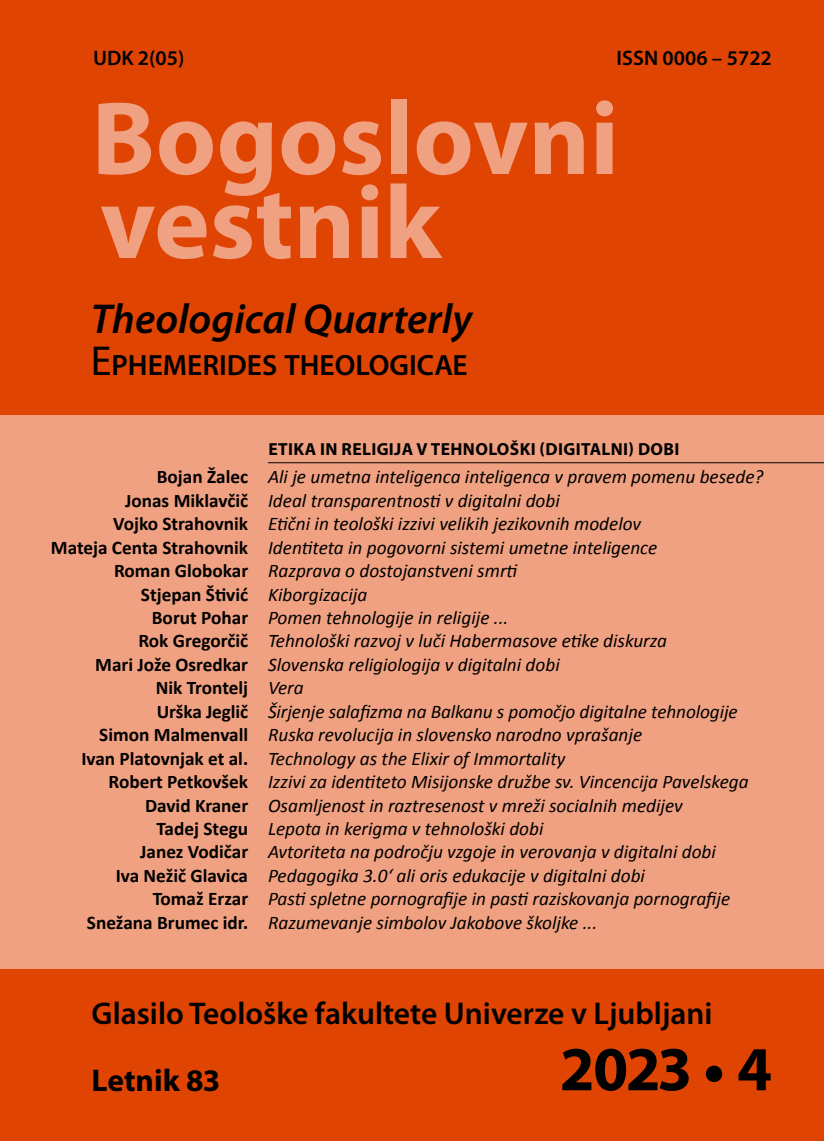
<style>
.page{position:relative;width:824px;height:1141px;background:#fff}
.page>*{position:absolute;margin:0;border:0;box-sizing:border-box;transform-origin:0 0}
.t1{font:700 105px/84px "Myriad Pro";color:#f0a181}
.t2{font:700 63px "Myriad Pro";color:#000}
.t3{font:italic 600 42px "Myriad Pro";color:#000}
.t4{font:600 31.5px "Myriad Pro";color:#000}
.t5{font:700 31.5px "Myriad Pro";color:#000}
.t6{font:600 29.4px "Myriad Pro";color:#000}
.t7{font:600 21px "Myriad Pro";color:#000}
.t8{font:italic 19.25px "Calibri";color:#000}
.t9{font:700 19.25px "Calibri";color:#000}
.t10{font:700 17.5px "Myriad Pro";letter-spacing:.02em;color:#000}
.s1{font-weight:400;font-size:42px}
.s2{font-weight:700;font-style:normal}
.s3{font-weight:400;font-style:italic}
</style>
<div class="page">
<div style="left:0;top:0;width:823px;height:1141px;background:#e04403"></div>
<div style="left:0;top:416px;width:823px;height:553px;background:#f0a181"></div>
<hr style="left:268px;top:462px;width:555px;height:1px;background:#000">
<p class="t7" style="left:93px;top:45px;width:93px">UDK 2(05)</p>
<p class="t7" style="left:616px;top:45px;width:157px">ISSN 0006 – 5722</p>
<h1 class="t1" style="left:92px;top:93px;width:528px">Bogoslovni vestnik</h1>
<h3 class="t3" style="left:91px;top:292px;width:383px">Theological Quarterly</h3>
<h3 class="t6" style="left:91px;top:346px;width:378px"><span class="s1">E</span>PHEMERIDES THEOLOGICAE</h3>
<p class="t10" style="left:268px;top:438px;width:412px">ETIKA IN RELIGIJA V TEHNOLOŠKI (DIGITALNI) DOBI</p>
<p class="t8" style="left:157px;top:464px;width:608px"><span class="s2">Bojan Žalec</span> Ali je umetna inteligenca inteligenca v pravem pomenu besede?</p>
<p class="t8" style="left:125px;top:487px;width:436px"><span class="s2">Jonas Miklavčič</span> Ideal transparentnosti v digitalni dobi</p>
<p class="t8" style="left:113px;top:511px;width:529px"><span class="s2">Vojko Strahovnik</span> Etični in teološki izzivi velikih jezikovnih modelov</p>
<p class="t8" style="left:51px;top:534px;width:608px"><span class="s2">Mateja Centa Strahovnik</span> Identiteta in pogovorni sistemi umetne inteligence</p>
<p class="t8" style="left:114px;top:558px;width:405px"><span class="s2">Roman Globokar</span> Razprava o dostojanstveni smrti</p>
<p class="t9" style="left:141px;top:582px;width:228px">Stjepan Štivić <span class="s3">Kiborgizacija</span></p>
<p class="t8" style="left:152px;top:604px;width:358px"><span class="s2">Borut Pohar</span> Pomen tehnologije in religije ...</p>
<p class="t8" style="left:138px;top:628px;width:530px"><span class="s2">Rok Gregorčič</span> Tehnološki razvoj v luči Habermasove etike diskurza</p>
<p class="t8" style="left:95px;top:651px;width:466px"><span class="s2">Mari Jože Osredkar</span> Slovenska religiologija v digitalni dobi</p>
<p class="t9" style="left:156px;top:676px;width:149px">Nik Trontelj <span class="s3">Vera</span></p>
<p class="t8" style="left:157px;top:698px;width:582px"><span class="s2">Urška Jeglič</span> Širjenje salafizma na Balkanu s pomočjo digitalne tehnologije</p>
<p class="t8" style="left:99px;top:722px;width:544px"><span class="s2">Simon Malmenvall</span> Ruska revolucija in slovensko narodno vprašanje</p>
<p class="t8" style="left:81px;top:745px;width:485px"><span class="s2">Ivan Platovnjak et al.</span> Technology as the Elixir of Immortality</p>
<p class="t8" style="left:108px;top:769px;width:641px"><span class="s2">Robert Petkovšek</span> Izzivi za identiteto Misijonske družbe sv. Vincencija Pavelskega</p>
<p class="t8" style="left:145px;top:792px;width:539px"><span class="s2">David Kraner</span> Osamljenost in raztresenost v mreži socialnih medijev</p>
<p class="t8" style="left:156px;top:815px;width:388px"><span class="s2">Tadej Stegu</span> Lepota in kerigma v tehnološki dobi</p>
<p class="t8" style="left:140px;top:839px;width:577px"><span class="s2">Janez Vodičar</span> Avtoriteta na področju vzgoje in verovanja v digitalni dobi</p>
<p class="t8" style="left:116px;top:862px;width:530px"><span class="s2">Iva Nežič Glavica</span> Pedagogika 3.0‘ ali oris edukacije v digitalni dobi</p>
<p class="t8" style="left:153px;top:886px;width:579px"><span class="s2">Tomaž Erzar</span> Pasti spletne pornografije in pasti raziskovanja pornografije</p>
<p class="t8" style="left:87px;top:909px;width:512px"><span class="s2">Snežana Brumec idr.</span> Razumevanje simbolov Jakobove školjke ...</p>
<h3 class="t4" style="left:92px;top:993px;width:622px">Glasilo Teološke fakultete Univerze v Ljubljani</h3>
<h3 class="t5" style="left:92px;top:1059px;width:129px">Letnik 83</h3>
<h2 class="t2" style="left:562px;top:1028px;width:211px">2023 • 4</h2>
</div>
